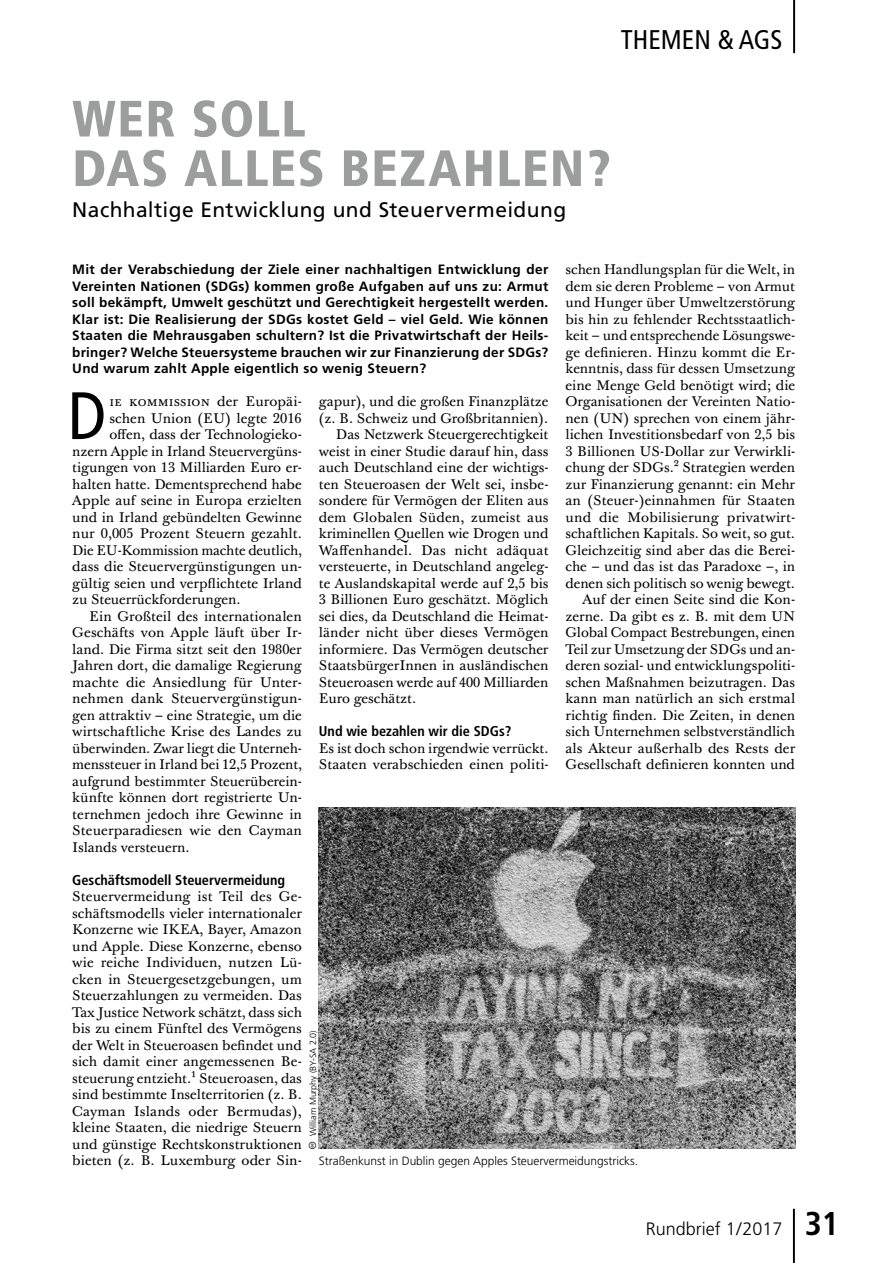
<style>
.page{position:relative;width:893px;height:1263px;background:#fff}
.page>*{position:absolute;margin:0;border:0;box-sizing:border-box;transform-origin:0 0}
.t1{font:condensed 66.9px "Frutiger";color:#000}
.t2{font:900 condensed 51px/49.5px "Frutiger";letter-spacing:.03em;color:#9c9d9d}
.t3{font:condensed 27px "Frutiger";color:#000}
.t4{font:21px "Frutiger";letter-spacing:.02em;color:#000}
.t5{font:300 18px "Frutiger";color:#000}
.t6{font:700 condensed 14.25px "Frutiger";color:#000}
.t7{font:13.65px/16.5px "Baskerville 10 Pro";color:#000;text-align:justify}
.t8{font:700 13.5px/16.5px "Frutiger";letter-spacing:.02em;color:#000;text-align:justify}
.t9{font:300 12px "Frutiger";letter-spacing:-.005em;color:#000}
.t10{font:300 9px "Frutiger";letter-spacing:-.005em;color:#000}
.s1{font-weight:700;font-stretch:condensed;font-size:33px}
</style>
<div class="page">
<hr style="left:793px;top:0;width:2px;height:53px;background:#000">
<hr style="left:793px;top:1209px;width:2px;height:54px;background:#000">
<img style="left:319px;top:808px;width:476px;height:340px">
<h3 class="t3" style="left:621px;top:24px;width:163px">THEMEN &amp; AGS</h3>
<h2 class="t2" style="left:72px;top:94px;width:540px">WER SOLL<br>DAS ALLES BEZAHLEN?</h2>
<h3 class="t4" style="left:72px;top:197px;width:495px">Nachhaltige Entwicklung und Steuervermeidung</h3>
<p class="t7" style="left:566px;top:262px;width:231px;text-align:right">schen Handlungsplan für die Welt, in dem sie deren Probleme – von Armut und Hunger über Umweltzerstörung bis hin zu fehlender Rechtsstaatlich&shy;keit – und entsprechende Lösungswe&shy;ge definieren. Hinzu kommt die Er&shy;kenntnis, dass für dessen Umsetzung eine Menge Geld benötigt wird; die Organisationen der Vereinten Natio&shy;nen (UN) sprechen von einem jähr&shy;lichen Investitionsbedarf von 2,5 bis 3 Billionen US-Dollar zur Verwirkli&shy;chung der SDGs.2 Strategien werden zur Finanzierung genannt: ein Mehr an (Steuer-)einnahmen für Staaten und die Mobilisierung privatwirt&shy;schaftlichen Kapitals. So weit, so gut.<br>Gleichzeitig sind aber das die Berei&shy;che – und das ist das Paradoxe –, in denen sich politisch so wenig bewegt.<br>Auf der einen Seite sind die Kon&shy;zerne. Da gibt es z. B. mit dem UN Global Compact Bestrebungen, einen Teil zur Umsetzung der SDGs und an&shy;deren sozial- und entwicklungspoliti&shy;schen Maßnahmen beizutragen. Das kann man natürlich an sich erstmal richtig finden. Die Zeiten, in denen sich Unternehmen selbstverständlich als Akteur außerhalb des Rests der Gesellschaft definieren konnten und</p>
<p class="t8" style="left:72px;top:261px;width:478px">Mit der Verabschiedung der Ziele einer nachhaltigen Entwicklung der Vereinten Nationen (SDGs) kommen große Aufgaben auf uns zu: Armut soll bekämpft, Umwelt geschützt und Gerechtigkeit hergestellt werden.<br>Klar ist: Die Realisierung der SDGs kostet Geld – viel Geld. Wie können Staaten die Mehrausgaben schultern? Ist die Privatwirtschaft der Heils&shy;bringer? Welche Steuersysteme brauchen wir zur Finanzierung der SDGs?<br>Und warum zahlt Apple eigentlich so wenig Steuern?</p>
<h1 class="t1" style="left:68px;top:377px;width:40px">D</h1>
<p class="t7" style="left:109px;top:394px;width:194px">ie Kommission der Europäi-</p>
<p class="t7" style="left:319px;top:394px;width:231px">gapur), und die großen Finanzplätze</p>
<p class="t7" style="left:319px;top:410px;width:231px">(z. B. Schweiz und Großbritannien).</p>
<p class="t7" style="left:336px;top:427px;width:214px">Das Netzwerk Steuergerechtigkeit</p>
<p class="t7" style="left:319px;top:443px;width:231px">weist in einer Studie darauf hin, dass</p>
<p class="t7" style="left:319px;top:460px;width:231px">auch Deutschland eine der wichtigs-</p>
<p class="t7" style="left:319px;top:476px;width:231px">ten Steueroasen der Welt sei, insbe-</p>
<p class="t7" style="left:319px;top:493px;width:231px">sondere für Vermögen der Eliten aus</p>
<p class="t7" style="left:319px;top:509px;width:231px">dem Globalen Süden, zumeist aus</p>
<p class="t7" style="left:319px;top:526px;width:231px">kriminellen Quellen wie Drogen und</p>
<p class="t7" style="left:319px;top:542px;width:231px">Waffenhandel. Das nicht adäquat</p>
<p class="t7" style="left:319px;top:559px;width:231px">versteuerte, in Deutschland angeleg-</p>
<p class="t7" style="left:319px;top:575px;width:231px">te Auslandskapital werde auf 2,5 bis</p>
<p class="t7" style="left:319px;top:592px;width:231px">3 Billionen Euro geschätzt. Möglich</p>
<p class="t7" style="left:319px;top:608px;width:231px">sei dies, da Deutschland die Heimat-</p>
<p class="t7" style="left:319px;top:625px;width:231px">länder nicht über dieses Vermögen</p>
<p class="t7" style="left:319px;top:641px;width:231px">informiere. Das Vermögen deutscher</p>
<p class="t7" style="left:319px;top:658px;width:231px">StaatsbürgerInnen in ausländischen</p>
<p class="t7" style="left:319px;top:674px;width:231px">Steueroasen werde auf 400 Milliarden</p>
<p class="t7" style="left:319px;top:691px;width:99px">Euro geschätzt.</p>
<p class="t6" style="left:319px;top:723px;width:194px">Und wie bezahlen wir die SDGs?</p>
<p class="t7" style="left:319px;top:740px;width:231px">Es ist doch schon irgendwie verrückt.<br>Staaten verabschieden einen politi-</p>
<p class="t7" style="left:109px;top:410px;width:194px">schen Union (EU) legte 2016</p>
<p class="t7" style="left:109px;top:427px;width:194px">offen, dass der Technologieko-</p>
<p class="t7" style="left:72px;top:443px;width:231px">nzern Apple in Irland Steuervergüns-</p>
<p class="t7" style="left:72px;top:460px;width:231px">tigungen von 13 Milliarden Euro er-</p>
<p class="t7" style="left:72px;top:476px;width:231px">halten hatte. Dementsprechend habe</p>
<p class="t7" style="left:72px;top:493px;width:231px">Apple auf seine in Europa erzielten</p>
<p class="t7" style="left:72px;top:509px;width:231px">und in Irland gebündelten Gewinne</p>
<p class="t7" style="left:72px;top:526px;width:231px">nur 0,005 Prozent Steuern gezahlt.</p>
<p class="t7" style="left:72px;top:542px;width:231px">Die EU-Kommission machte deutlich,</p>
<p class="t7" style="left:72px;top:559px;width:231px">dass die Steuervergünstigungen un-</p>
<p class="t7" style="left:72px;top:575px;width:231px">gültig seien und verpflichtete Irland</p>
<p class="t7" style="left:72px;top:592px;width:170px">zu Steuerrückforderungen.</p>
<p class="t7" style="left:89px;top:608px;width:214px">Ein Großteil des internationalen</p>
<p class="t7" style="left:72px;top:625px;width:231px">Geschäfts von Apple läuft über Ir-</p>
<p class="t7" style="left:72px;top:641px;width:231px">land. Die Firma sitzt seit den 1980er</p>
<p class="t7" style="left:72px;top:658px;width:231px">Jahren dort, die damalige Regierung</p>
<p class="t7" style="left:72px;top:674px;width:231px">machte die Ansiedlung für Unter-</p>
<p class="t7" style="left:72px;top:691px;width:231px">nehmen dank Steuervergünstigun-</p>
<p class="t7" style="left:72px;top:707px;width:231px">gen attraktiv – eine Strategie, um die</p>
<p class="t7" style="left:72px;top:724px;width:231px">wirtschaftliche Krise des Landes zu</p>
<p class="t7" style="left:72px;top:740px;width:231px">überwinden. Zwar liegt die Unterneh-</p>
<p class="t7" style="left:72px;top:757px;width:231px">menssteuer in Irland bei 12,5 Prozent,</p>
<p class="t7" style="left:72px;top:773px;width:231px">aufgrund bestimmter Steuerüberein-</p>
<p class="t7" style="left:72px;top:790px;width:231px">künfte können dort registrierte Un-</p>
<p class="t7" style="left:72px;top:806px;width:231px">ternehmen jedoch ihre Gewinne in</p>
<p class="t7" style="left:72px;top:823px;width:231px">Steuerparadiesen wie den Cayman</p>
<p class="t7" style="left:72px;top:839px;width:119px">Islands versteuern.</p>
<p class="t6" style="left:72px;top:871px;width:214px">Geschäftsmodell Steuervermeidung</p>
<p class="t7" style="left:72px;top:889px;width:231px">Steuervermeidung ist Teil des Ge&shy;schäftsmodells vieler internationaler Konzerne wie IKEA, Bayer, Amazon und Apple. Diese Konzerne, ebenso wie reiche Individuen, nutzen Lü&shy;cken in Steuergesetzgebungen, um Steuerzahlungen zu vermeiden. Das Tax Justice Network schätzt, dass sich bis zu einem Fünftel des Vermögens der Welt in Steueroasen befindet und sich damit einer angemessenen Be&shy;steuerung entzieht.1 Steueroasen, das sind bestimmte Inselterritorien (z. B.<br>Cayman Islands oder Bermudas), kleine Staaten, die niedrige Steuern und günstige Rechtskonstruktionen bieten (z. B. Luxemburg oder Sin-</p>
<p class="t10" style="left:308px;top:1136px;width:108px;rotate:-90deg">William Murphy (BY-SA 2.0)</p>
<p class="t9" style="left:319px;top:1154px;width:321px">Straßenkunst in Dublin gegen Apples Steuervermeidungstricks.</p>
<h3 class="t5" style="left:646px;top:1219px;width:195px">Rundbrief 1/2017 <span class="s1">31</span></h3>
</div>
